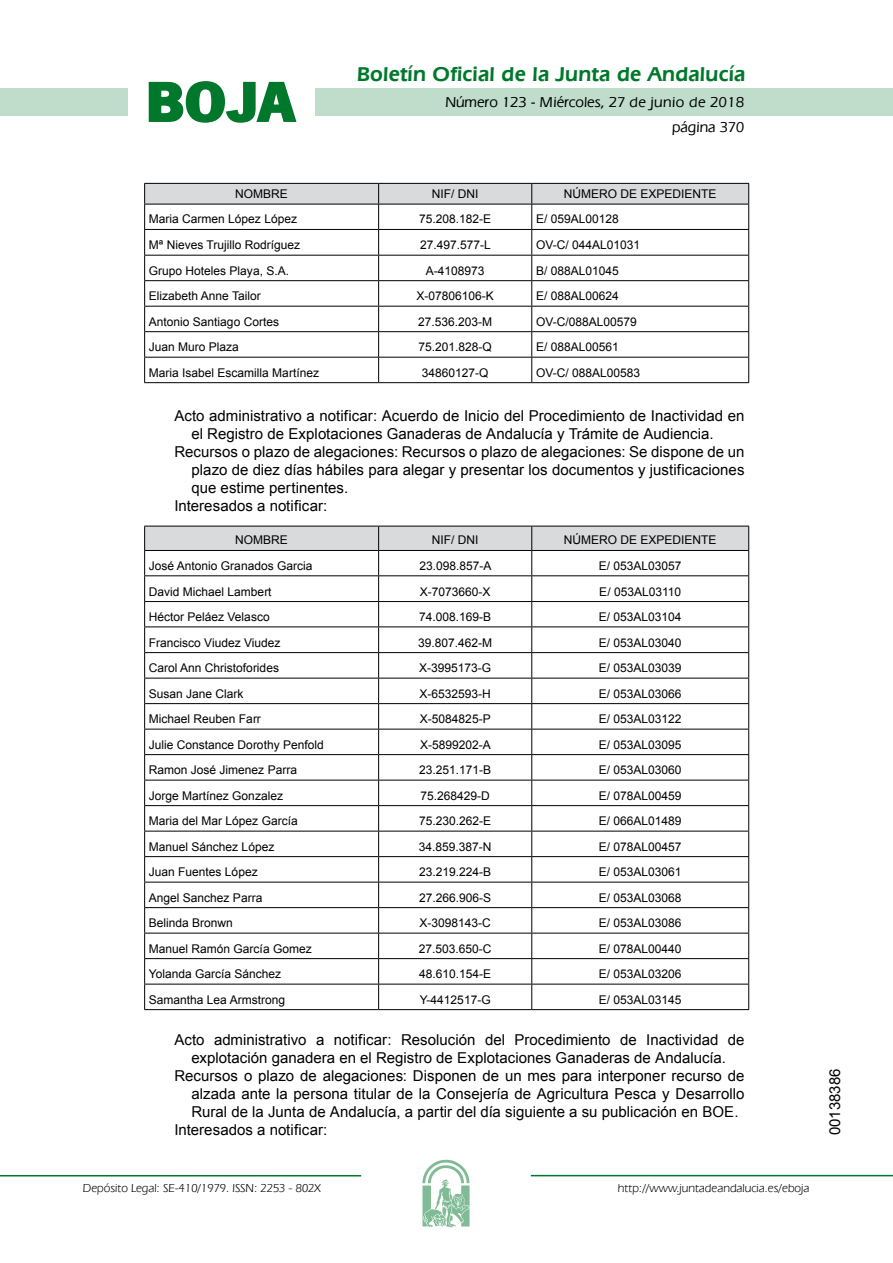
<style>
.page{position:relative;width:893px;height:1263px;background:#fff}
.page>*{position:absolute;margin:0;border:0;box-sizing:border-box;transform-origin:0 0}
.t1{font:700 57.75px "News Got T";color:#00782c;scale:1.14 1}
.t2{font:600 21px "Eras IT Cby BT";letter-spacing:.01em;color:#00782c}
.t3{font:15px "Arial";color:#000}
.t4{font:500 15px/24.5px "Eras IT Cby BT";color:#000;text-align:right}
.t5{font:12px "Arial";color:#000}
.t6{font:12px "Eras IT Cby BT";color:#000}
</style>
<div class="page">
<div style="left:315px;top:88px;width:577px;height:28px;background:#bfddca"></div>
<div style="left:0;top:88px;width:128px;height:28px;background:#bfddca"></div>
<hr style="left:0;top:1175px;width:361px;height:1px;background:#00782c">
<svg style="left:422px;top:1159px;width:47px;height:68px"></svg>
<hr style="left:531px;top:1175px;width:361px;height:1px;background:#00782c">
<svg style="left:148px;top:81px;width:149px;height:42px"></svg>
<svg style="left:144px;top:183px;width:605px;height:199px"></svg>
<hr style="left:144px;top:382px;width:234px;height:1px;background:#000">
<hr style="left:378px;top:382px;width:153px;height:1px;background:#000">
<hr style="left:531px;top:382px;width:218px;height:1px;background:#000">
<hr style="left:144px;top:1009px;width:234px;height:1px;background:#000">
<hr style="left:378px;top:1009px;width:153px;height:1px;background:#000">
<hr style="left:531px;top:1009px;width:218px;height:1px;background:#000">
<svg style="left:144px;top:526px;width:605px;height:483px"></svg>
<hr style="left:144px;top:550px;width:234px;height:1px;background:#000">
<hr style="left:378px;top:550px;width:153px;height:1px;background:#000">
<hr style="left:531px;top:550px;width:218px;height:1px;background:#000">
<h1 class="t1" style="left:145px;top:68px;width:133px">BOJA</h1>
<h2 class="t2" style="left:357px;top:62px;width:390px">Boletín Oficial de la Junta de Andalucía</h2>
<p class="t4" style="left:445px;top:90px;width:300px">Número 123 - Miércoles, 27 de junio de 2018 página 370</p>
<p class="t5" style="left:235px;top:186px;width:54px">NOMBRE</p>
<p class="t5" style="left:432px;top:186px;width:48px">NIF/ DNI</p>
<p class="t5" style="left:564px;top:186px;width:154px">NÚMERO DE EXPEDIENTE</p>
<p class="t5" style="left:149px;top:211px;width:150px">Maria Carmen López López</p>
<p class="t5" style="left:419px;top:211px;width:74px">75.208.182-E</p>
<p class="t5" style="left:536px;top:211px;width:84px">E/ 059AL00128</p>
<p class="t5" style="left:149px;top:237px;width:153px">Mª Nieves Trujillo Rodríguez</p>
<p class="t5" style="left:420px;top:237px;width:72px">27.497.577-L</p>
<p class="t5" style="left:536px;top:237px;width:106px">OV-C/ 044AL01031</p>
<p class="t5" style="left:149px;top:263px;width:142px">Grupo Hoteles Playa, S.A.</p>
<p class="t5" style="left:426px;top:263px;width:60px">A-4108973</p>
<p class="t5" style="left:536px;top:263px;width:84px">B/ 088AL01045</p>
<p class="t5" style="left:149px;top:288px;width:113px">Elizabeth Anne Tailor</p>
<p class="t5" style="left:416px;top:288px;width:79px">X-07806106-K</p>
<p class="t5" style="left:536px;top:288px;width:84px">E/ 088AL00624</p>
<p class="t5" style="left:149px;top:314px;width:132px">Antonio Santiago Cortes</p>
<p class="t5" style="left:418px;top:314px;width:76px">27.536.203-M</p>
<p class="t5" style="left:536px;top:314px;width:102px">OV-C/088AL00579</p>
<p class="t5" style="left:149px;top:339px;width:92px">Juan Muro Plaza</p>
<p class="t5" style="left:418px;top:339px;width:75px">75.201.828-Q</p>
<p class="t5" style="left:536px;top:339px;width:84px">E/ 088AL00561</p>
<p class="t5" style="left:149px;top:365px;width:172px">Maria Isabel Escamilla Martínez</p>
<p class="t5" style="left:422px;top:365px;width:68px">34860127-Q</p>
<p class="t5" style="left:536px;top:365px;width:106px">OV-C/ 088AL00583</p>
<p class="t3" style="left:174px;top:406px;width:571px">Acto administrativo a notificar: Acuerdo de Inicio del Procedimiento de Inactividad en</p>
<p class="t3" style="left:191px;top:424px;width:523px">el Registro de Explotaciones Ganaderas de Andalucía y Trámite de Audiencia.</p>
<p class="t3" style="left:174px;top:442px;width:571px">Recursos o plazo de alegaciones: Recursos o plazo de alegaciones: Se dispone de un</p>
<p class="t3" style="left:191px;top:460px;width:554px">plazo de diez días hábiles para alegar y presentar los documentos y justificaciones</p>
<p class="t3" style="left:191px;top:478px;width:158px">que estime pertinentes.</p>
<p class="t3" style="left:174px;top:496px;width:154px">Interesados a notificar:</p>
<p class="t5" style="left:235px;top:532px;width:54px">NOMBRE</p>
<p class="t5" style="left:432px;top:532px;width:48px">NIF/ DNI</p>
<p class="t5" style="left:564px;top:532px;width:154px">NÚMERO DE EXPEDIENTE</p>
<p class="t5" style="left:149px;top:558px;width:165px">José Antonio Granados Garcia</p>
<p class="t5" style="left:419px;top:558px;width:74px">23.098.857-A</p>
<p class="t5" style="left:599px;top:558px;width:84px">E/ 053AL03057</p>
<p class="t5" style="left:149px;top:583px;width:124px">David Michael Lambert</p>
<p class="t5" style="left:420px;top:583px;width:72px">X-7073660-X</p>
<p class="t5" style="left:599px;top:583px;width:83px">E/ 053AL03110</p>
<p class="t5" style="left:149px;top:609px;width:122px">Héctor Peláez Velasco</p>
<p class="t5" style="left:419px;top:609px;width:74px">74.008.169-B</p>
<p class="t5" style="left:599px;top:609px;width:84px">E/ 053AL03104</p>
<p class="t5" style="left:149px;top:635px;width:133px">Francisco Viudez Viudez</p>
<p class="t5" style="left:418px;top:635px;width:76px">39.807.462-M</p>
<p class="t5" style="left:599px;top:635px;width:84px">E/ 053AL03040</p>
<p class="t5" style="left:149px;top:660px;width:132px">Carol Ann Christoforides</p>
<p class="t5" style="left:419px;top:660px;width:74px">X-3995173-G</p>
<p class="t5" style="left:599px;top:660px;width:84px">E/ 053AL03039</p>
<p class="t5" style="left:149px;top:686px;width:96px">Susan Jane Clark</p>
<p class="t5" style="left:419px;top:686px;width:73px">X-6532593-H</p>
<p class="t5" style="left:599px;top:686px;width:84px">E/ 053AL03066</p>
<p class="t5" style="left:149px;top:711px;width:114px">Michael Reuben Farr</p>
<p class="t5" style="left:420px;top:711px;width:72px">X-5084825-P</p>
<p class="t5" style="left:599px;top:711px;width:84px">E/ 053AL03122</p>
<p class="t5" style="left:149px;top:737px;width:176px">Julie Constance Dorothy Penfold</p>
<p class="t5" style="left:420px;top:737px;width:72px">X-5899202-A</p>
<p class="t5" style="left:599px;top:737px;width:84px">E/ 053AL03095</p>
<p class="t5" style="left:149px;top:762px;width:150px">Ramon José Jimenez Parra</p>
<p class="t5" style="left:419px;top:762px;width:74px">23.251.171-B</p>
<p class="t5" style="left:599px;top:762px;width:84px">E/ 053AL03060</p>
<p class="t5" style="left:149px;top:788px;width:136px">Jorge Martínez Gonzalez</p>
<p class="t5" style="left:420px;top:788px;width:71px">75.268429-D</p>
<p class="t5" style="left:599px;top:788px;width:84px">E/ 078AL00459</p>
<p class="t5" style="left:149px;top:813px;width:150px">Maria del Mar López García</p>
<p class="t5" style="left:419px;top:813px;width:74px">75.230.262-E</p>
<p class="t5" style="left:599px;top:813px;width:84px">E/ 066AL01489</p>
<p class="t5" style="left:149px;top:839px;width:127px">Manuel Sánchez López</p>
<p class="t5" style="left:419px;top:839px;width:74px">34.859.387-N</p>
<p class="t5" style="left:599px;top:839px;width:84px">E/ 078AL00457</p>
<p class="t5" style="left:149px;top:864px;width:110px">Juan Fuentes López</p>
<p class="t5" style="left:419px;top:864px;width:74px">23.219.224-B</p>
<p class="t5" style="left:599px;top:864px;width:84px">E/ 053AL03061</p>
<p class="t5" style="left:149px;top:890px;width:115px">Angel Sanchez Parra</p>
<p class="t5" style="left:419px;top:890px;width:74px">27.266.906-S</p>
<p class="t5" style="left:599px;top:890px;width:84px">E/ 053AL03068</p>
<p class="t5" style="left:149px;top:915px;width:86px">Belinda Bronwn</p>
<p class="t5" style="left:419px;top:915px;width:73px">X-3098143-C</p>
<p class="t5" style="left:599px;top:915px;width:84px">E/ 053AL03086</p>
<p class="t5" style="left:149px;top:941px;width:164px">Manuel Ramón García Gomez</p>
<p class="t5" style="left:419px;top:941px;width:74px">27.503.650-C</p>
<p class="t5" style="left:599px;top:941px;width:84px">E/ 078AL00440</p>
<p class="t5" style="left:149px;top:966px;width:134px">Yolanda García Sánchez</p>
<p class="t5" style="left:419px;top:966px;width:74px">48.610.154-E</p>
<p class="t5" style="left:599px;top:966px;width:84px">E/ 053AL03206</p>
<p class="t5" style="left:149px;top:992px;width:138px">Samantha Lea Armstrong</p>
<p class="t5" style="left:419px;top:992px;width:72px">Y-4412517-G</p>
<p class="t5" style="left:599px;top:992px;width:84px">E/ 053AL03145</p>
<p class="t3" style="left:174px;top:1030px;width:571px">Acto administrativo a notificar: Resolución del Procedimiento de Inactividad de</p>
<p class="t3" style="left:191px;top:1048px;width:536px">explotación ganadera en el Registro de Explotaciones Ganaderas de Andalucía.</p>
<p class="t3" style="left:174px;top:1066px;width:571px">Recursos o plazo de alegaciones: Disponen de un mes para interponer recurso de</p>
<p class="t3" style="left:191px;top:1084px;width:554px">alzada ante la persona titular de la Consejería de Agricultura Pesca y Desarrollo</p>
<p class="t3" style="left:191px;top:1102px;width:548px">Rural de la Junta de Andalucía, a partir del día siguiente a su publicación en BOE.</p>
<p class="t3" style="left:174px;top:1120px;width:154px">Interesados a notificar:</p>
<p class="t6" style="left:83px;top:1181px;width:239px">Depósito Legal: SE-410/1979. ISSN: 2253 - 802X</p>
<p class="t6" style="left:618px;top:1181px;width:193px">http://www.juntadeandalucia.es/eboja</p>
<p class="t3" style="left:825px;top:1135px;width:68px;rotate:-90deg">00138386</p>
</div>
